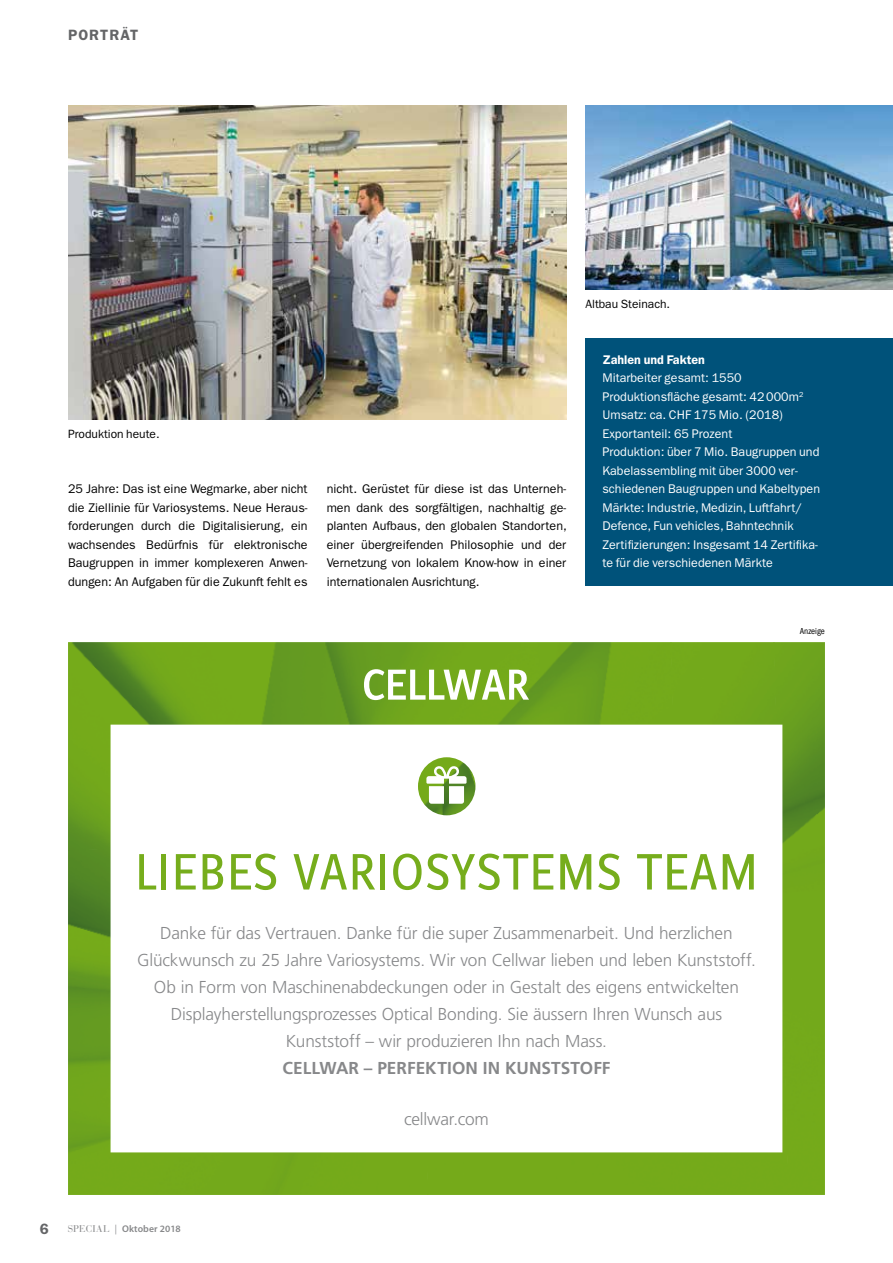
<style>
.page{position:relative;width:893px;height:1263px;background:#fff}
.page>*{position:absolute;margin:0;border:0;box-sizing:border-box;transform-origin:0 0}
.t1{font:53.1px "Zine Sans Display OT";letter-spacing:.02em;color:#76ad1c}
.t2{font:300 17.25px/27px "Frutiger";letter-spacing:-.01em;color:#87888a;text-align:center}
.t3{font:700 17.25px "Frutiger";color:#87888a}
.t4{font:600 15px "Franklin Gothic LT";letter-spacing:.07em;color:#646567}
.t5{font:12.6px/18.5px "Franklin Gothic LT";letter-spacing:.005em;color:#000;text-align:justify}
.t6{font:12.6px/18.5px "Franklin Gothic LT";letter-spacing:.005em;color:#fff}
.t7{font:600 12.6px "Franklin Gothic LT";letter-spacing:.005em;color:#fff}
.t8{font:12px "Franklin Gothic LT";color:#000}
.t9{font:600 9.75px "Myriad Pro";letter-spacing:.01em;color:#87888a}
.t10{font:condensed 9px "Franklin Gothic Itc T";color:#000}
.s1{font-family:"Bauer Bodoni";font-weight:400}
</style>
<div class="page">
<div style="left:585px;top:338px;width:308px;height:247px;background:#00527a"></div>
<img style="left:68px;top:106px;width:498px;height:313px">
<img style="left:585px;top:105px;width:308px;height:185px">
<img style="left:68px;top:850px;width:350px;height:345px">
<div style="left:418px;top:1152px;width:356px;height:43px;background:#75aa1a"></div>
<img style="left:774px;top:642px;width:51px;height:553px">
<img style="left:68px;top:642px;width:603px;height:208px">
<div style="left:671px;top:642px;width:108px;height:83px;background:#73a91b"></div>
<svg style="left:111px;top:725px;width:671px;height:427px"></svg>
<svg style="left:364px;top:669px;width:165px;height:31px"></svg>
<svg style="left:426px;top:766px;width:41px;height:38px"></svg>
<p class="t4" style="left:68px;top:26px;width:72px">PORTRÄT</p>
<p class="t8" style="left:68px;top:427px;width:93px">Produktion heute.</p>
<p class="t5" style="left:68px;top:480px;width:241px">25 Jahre: Das ist eine Wegmarke, aber nicht die Ziellinie für Variosystems. Neue Heraus&shy;forderungen durch die Digitalisierung, ein wachsendes Bedürfnis für elektronische Baugruppen in immer komplexeren Anwen&shy;dungen: An Aufgaben für die Zukunft fehlt es</p>
<p class="t5" style="left:327px;top:480px;width:242px">nicht. Gerüstet für diese ist das Unterneh&shy;men dank des sorgfältigen, nachhaltig ge&shy;planten Aufbaus, den globalen Standorten, einer übergreifenden Philosophie und der Vernetzung von lokalem Know-how in einer internationalen Ausrichtung.</p>
<p class="t8" style="left:585px;top:297px;width:86px">Altbau Steinach.</p>
<p class="t7" style="left:602px;top:352px;width:104px">Zahlen und Fakten</p>
<p class="t6" style="left:602px;top:369px;width:219px">Mitarbeiter gesamt: 1550<br>Produktionsfläche gesamt: 42000m<sup>2<br></sup>Umsatz: ca. CHF 175 Mio. (2018)<br>Exportanteil: 65 Prozent<br>Produktion: über 7 Mio. Baugruppen und Kabelassembling mit über 3000 ver&shy;schiedenen Baugruppen und Kabeltypen Märkte: Industrie, Medizin, Luftfahrt/ Defence, Fun vehicles, Bahntechnik Zertifizierungen: Insgesamt 14 Zertifika&shy;te für die verschiedenen Märkte</p>
<p class="t10" style="left:800px;top:626px;width:27px">Anzeige</p>
<h1 class="t1" style="left:135px;top:842px;width:625px">LIEBES VARIOSYSTEMS TEAM</h1>
<p class="t2" style="left:137px;top:919px;width:620px">Danke für das Vertrauen. Danke für die super Zusammenarbeit. Und herzlichen Glückwunsch zu 25 Jahre Variosystems. Wir von Cellwar lieben und leben Kunststoff.<br>Ob in Form von Maschinenabdeckungen oder in Gestalt des eigens entwickelten Displayherstellungsprozesses Optical Bonding. Sie äussern Ihren Wunsch aus Kunststoff – wir produzieren Ihn nach Mass.</p>
<h2 class="t3" style="left:282px;top:1058px;width:330px">CELLWAR – PERFEKTION IN KUNSTSTOFF</h2>
<h2 class="t2" style="left:404px;top:1106px;width:86px">cellwar.com</h2>
<p class="t4" style="left:40px;top:1220px;width:10px">6</p>
<p class="t9" style="left:68px;top:1223px;width:114px"><span class="s1">SPECIAL |</span> Oktober 2018</p>
</div>
